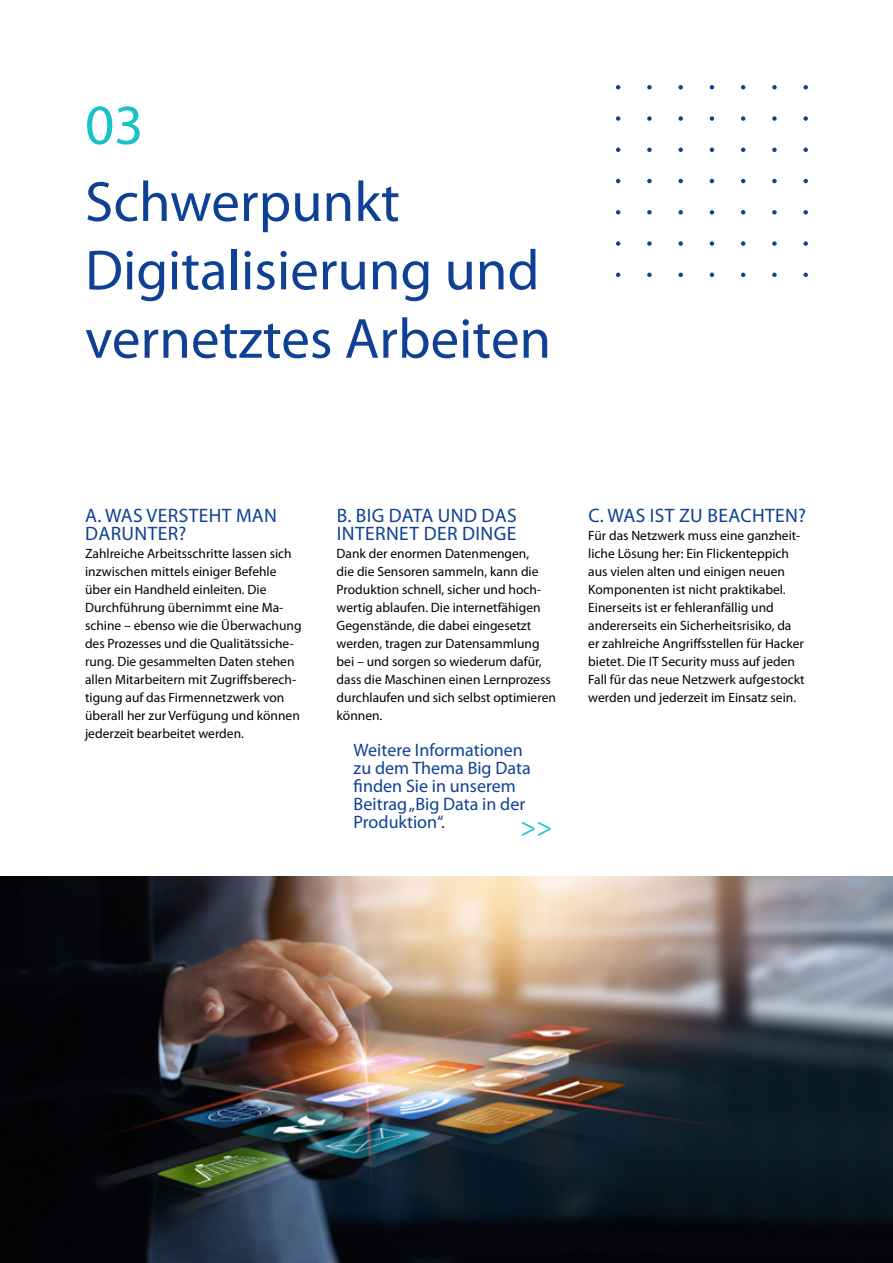
<style>
.page{position:relative;width:893px;height:1263px;background:#fff}
.page>*{position:absolute;margin:0;border:0;box-sizing:border-box;transform-origin:0 0}
.t1{font:57px/68.4px "Myriad Pro";color:#0e4194}
.t2{font:57px "Myriad Pro";color:#17c2c9}
.t3{font:27px "Myriad Pro";color:#17c2c9}
.t4{font:19.5px "Myriad Pro";letter-spacing:.02em;color:#0e4194}
.t5{font:18px/18px "Myriad Pro";color:#0e4194}
.t6{font:13.5px/18px "Myriad Pro";color:#000}
</style>
<div class="page">
<svg style="left:616px;top:85px;width:4px;height:5px"></svg>
<svg style="left:647px;top:85px;width:5px;height:5px"></svg>
<svg style="left:678px;top:85px;width:5px;height:5px"></svg>
<svg style="left:710px;top:85px;width:4px;height:5px"></svg>
<svg style="left:741px;top:85px;width:4px;height:5px"></svg>
<svg style="left:772px;top:85px;width:5px;height:5px"></svg>
<svg style="left:803px;top:85px;width:5px;height:5px"></svg>
<svg style="left:616px;top:116px;width:4px;height:5px"></svg>
<svg style="left:647px;top:116px;width:5px;height:5px"></svg>
<svg style="left:678px;top:116px;width:5px;height:5px"></svg>
<svg style="left:710px;top:116px;width:4px;height:5px"></svg>
<svg style="left:741px;top:116px;width:4px;height:5px"></svg>
<svg style="left:772px;top:116px;width:5px;height:5px"></svg>
<svg style="left:803px;top:116px;width:5px;height:5px"></svg>
<svg style="left:616px;top:148px;width:4px;height:4px"></svg>
<svg style="left:647px;top:148px;width:5px;height:4px"></svg>
<svg style="left:678px;top:148px;width:5px;height:4px"></svg>
<svg style="left:710px;top:148px;width:4px;height:4px"></svg>
<svg style="left:741px;top:148px;width:4px;height:4px"></svg>
<svg style="left:772px;top:148px;width:5px;height:4px"></svg>
<svg style="left:803px;top:148px;width:5px;height:4px"></svg>
<svg style="left:616px;top:179px;width:4px;height:4px"></svg>
<svg style="left:647px;top:179px;width:5px;height:4px"></svg>
<svg style="left:678px;top:179px;width:5px;height:4px"></svg>
<svg style="left:710px;top:179px;width:4px;height:4px"></svg>
<svg style="left:741px;top:179px;width:4px;height:4px"></svg>
<svg style="left:772px;top:179px;width:5px;height:4px"></svg>
<svg style="left:803px;top:179px;width:5px;height:4px"></svg>
<svg style="left:616px;top:210px;width:4px;height:5px"></svg>
<svg style="left:647px;top:210px;width:5px;height:5px"></svg>
<svg style="left:678px;top:210px;width:5px;height:5px"></svg>
<svg style="left:710px;top:210px;width:4px;height:5px"></svg>
<svg style="left:741px;top:210px;width:4px;height:5px"></svg>
<svg style="left:772px;top:210px;width:5px;height:5px"></svg>
<svg style="left:803px;top:210px;width:5px;height:5px"></svg>
<svg style="left:616px;top:241px;width:4px;height:5px"></svg>
<svg style="left:647px;top:241px;width:5px;height:5px"></svg>
<svg style="left:678px;top:241px;width:5px;height:5px"></svg>
<svg style="left:710px;top:241px;width:4px;height:5px"></svg>
<svg style="left:741px;top:241px;width:4px;height:5px"></svg>
<svg style="left:772px;top:241px;width:5px;height:5px"></svg>
<svg style="left:803px;top:241px;width:5px;height:5px"></svg>
<svg style="left:616px;top:273px;width:4px;height:4px"></svg>
<svg style="left:647px;top:273px;width:5px;height:4px"></svg>
<svg style="left:678px;top:273px;width:5px;height:4px"></svg>
<svg style="left:710px;top:273px;width:4px;height:4px"></svg>
<svg style="left:741px;top:273px;width:4px;height:4px"></svg>
<svg style="left:772px;top:273px;width:5px;height:4px"></svg>
<svg style="left:803px;top:273px;width:5px;height:4px"></svg>
<img style="left:0;top:876px;width:893px;height:387px">
<h1 class="t2" style="left:85px;top:90px;width:60px">03</h1>
<h1 class="t1" style="left:85px;top:167px;width:468px">Schwerpunkt<br>Digitalisierung und vernetztes Arbeiten</h1>
<h3 class="t4" style="left:85px;top:503px;width:73px">a. Was versteht</h3>
<h3 class="t4" style="left:236px;top:503px;width:14px">man</h3>
<h3 class="t4" style="left:85px;top:521px;width:13px">darunter</h3>
<h3 class="t4" style="left:179px;top:521px;width:9px">?</h3>
<p class="t6" style="left:85px;top:544px;width:218px">Zahlreiche Arbeitsschritte lassen sich inzwischen mittels einiger Befehle über ein Handheld einleiten. Die Durchführung übernimmt eine Ma&shy;schine – ebenso wie die Überwachung des Prozesses und die Qualitätssiche&shy;rung. Die gesammelten Daten stehen allen Mitarbeitern mit Zugriffsberech&shy;tigung auf das Firmennetzwerk von überall her zur Verfügung und können jederzeit bearbeitet werden.</p>
<h3 class="t4" style="left:337px;top:503px;width:77px">b. Big Data</h3>
<h3 class="t4" style="left:438px;top:503px;width:14px">und</h3>
<h3 class="t4" style="left:482px;top:503px;width:12px">das</h3>
<h3 class="t4" style="left:337px;top:521px;width:17px">Internet</h3>
<h3 class="t4" style="left:424px;top:521px;width:12px">der</h3>
<h3 class="t4" style="left:462px;top:521px;width:25px">Dinge</h3>
<p class="t6" style="left:337px;top:544px;width:221px">Dank der enormen Datenmengen,<br>die die Sensoren sammeln, kann die Produktion schnell, sicher und hoch&shy;wertig ablaufen. Die internetfähigen Gegenstände, die dabei eingesetzt werden, tragen zur Datensammlung bei – und sorgen so wiederum dafür, dass die Maschinen einen Lernprozess durchlaufen und sich selbst optimieren können.</p>
<h3 class="t5" style="left:354px;top:741px;width:179px">Weitere Informationen zu dem Thema Big Data finden Sie in unserem<br>Beitrag „Big Data in der<br>Produktion“.</h3>
<h2 class="t3" style="left:520px;top:810px;width:34px">&gt;&gt;</h2>
<h3 class="t4" style="left:588px;top:503px;width:176px">c. Wasist zubeachten</h3>
<h3 class="t4" style="left:798px;top:503px;width:9px">?</h3>
<p class="t6" style="left:588px;top:526px;width:218px">Für das Netzwerk muss eine ganzheit&shy;liche Lösung her: Ein Flickenteppich aus vielen alten und einigen neuen Komponenten ist nicht praktikabel.<br>Einerseits ist er fehleranfällig und andererseits ein Sicherheitsrisiko, da er zahlreiche Angriffsstellen für Hacker bietet. Die IT Security muss auf jeden Fall für das neue Netzwerk aufgestockt werden und jederzeit im Einsatz sein.</p>
</div>
